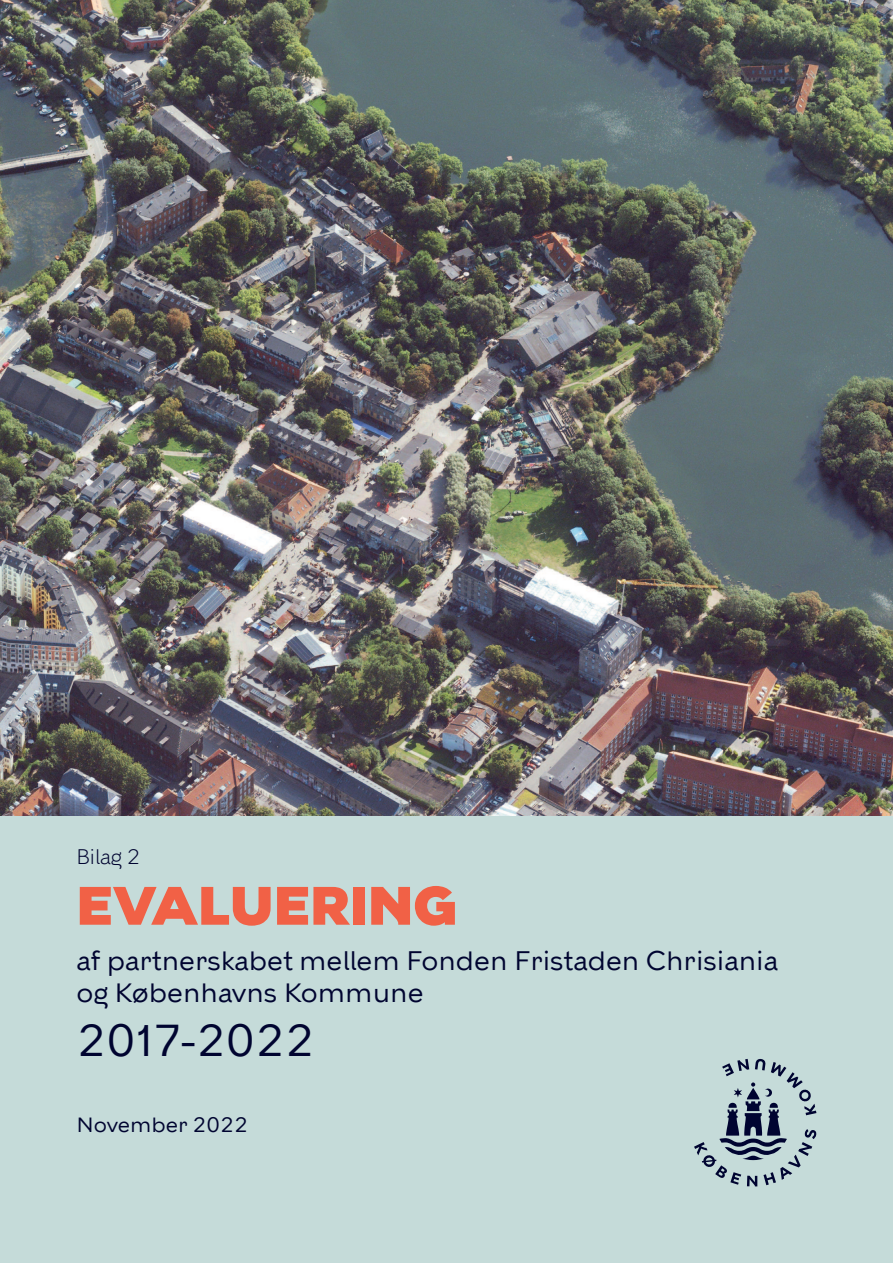
<style>
.page{position:relative;width:893px;height:1263px;background:#fff}
.page>*{position:absolute;margin:0;border:0;box-sizing:border-box;transform-origin:0 0}
.t1{font:900 54px "KBH";color:#f16146}
.t2{font:45px "KBH";color:#000430}
.t3{font:27px/32.4px "KBH";color:#000430}
.t4{font:21px "KBH";color:#000430}
.t5{font:300 21px "KBH";color:#000430}
</style>
<div class="page">
<img style="left:0;top:0;width:893px;height:816px">
<div style="left:0;top:816px;width:893px;height:447px;background:#c5dbd9"></div>
<svg style="left:694px;top:1059px;width:122px;height:127px"></svg>
<p class="t5" style="left:77px;top:849px;width:65px">Bilag 2</p>
<h1 class="t1" style="left:77px;top:874px;width:383px">EVALUERING</h1>
<p class="t3" style="left:77px;top:947px;width:703px">af partnerskabet mellem Fonden Fristaden Chrisiania og Københavns Kommune</p>
<h2 class="t2" style="left:77px;top:1022px;width:240px">2017-2022</h2>
<p class="t4" style="left:77px;top:1116px;width:173px">November 2022</p>
</div>
